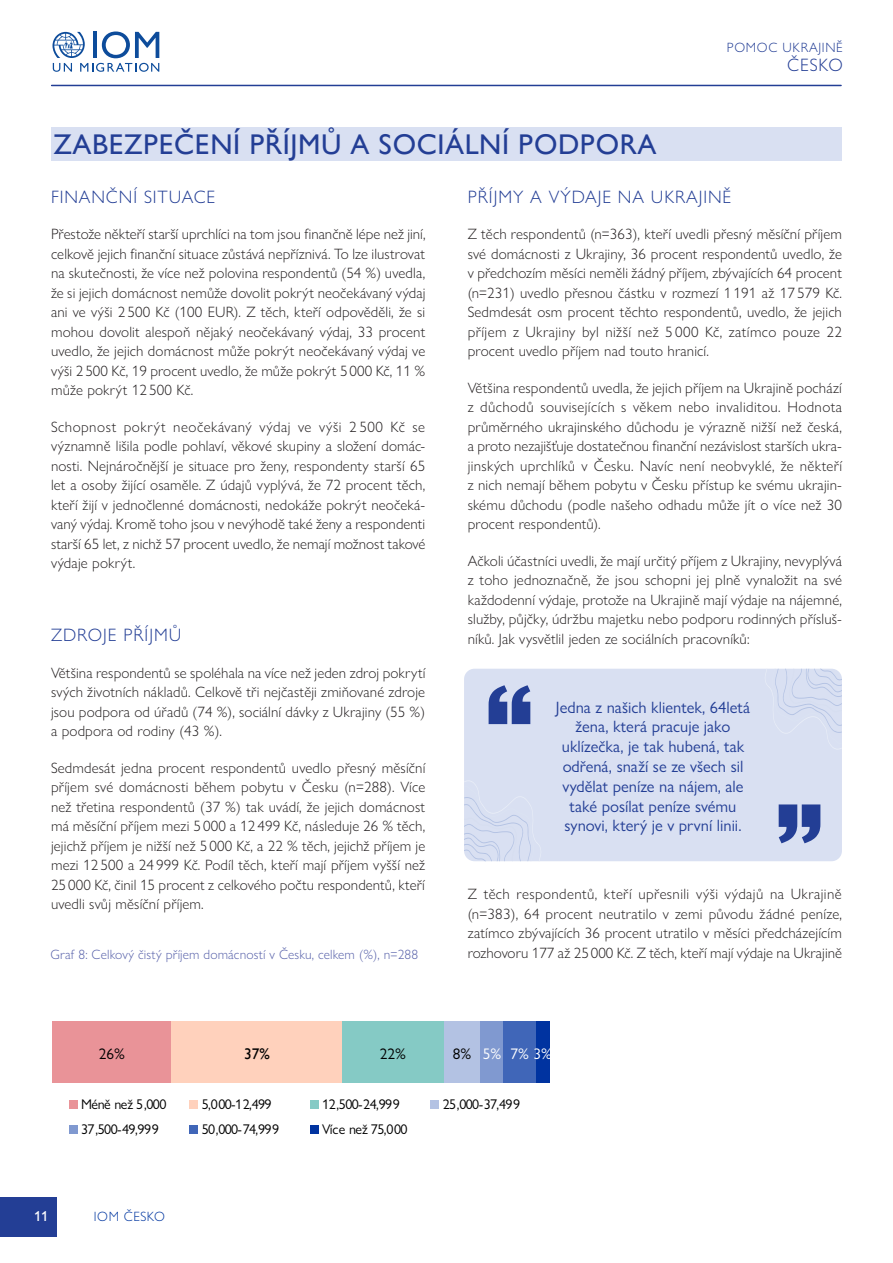
<style>
.page{position:relative;width:893px;height:1263px;background:#fff}
.page>*{position:absolute;margin:0;border:0;box-sizing:border-box;transform-origin:0 0}
.chapter_title{font:28.5px "Gill Sans Nova";letter-spacing:.02em;color:#233e95}
.chapter__body_text{font:300 18px "Gill Sans Nova";letter-spacing:.05em;color:#233e95}
.t1{font:16.5px/19.8px "Gill Sans Nova";color:#233e95;text-align:center}
.t2{font:15.45px "Gill Sans Nova";color:#fff}
.t3{font:15.45px "Gill Sans Nova";color:#000}
.t4{font:15.45px "Gill Sans";color:#000}
.chapter__body_text-2{font:300 15px/19.5px "Gill Sans Nova";letter-spacing:.01em;color:#231f20;text-align:justify}
.t5{font:14.25px "Gill Sans Nova";color:#fff}
.t6{font:14.1px "Gill Sans Nova";letter-spacing:-.045em;color:#000}
.chapter__body_text-3{font:300 13.5px "Gill Sans Nova";letter-spacing:.01em;color:#5660a9}
.t7{font:300 13.5px "Gill Sans Nova";letter-spacing:.05em;color:#233e95}
.t8{font:300 13.5px "Gill Sans Nova";letter-spacing:.04em;color:#0036a0}
.s1{color:#000}
</style>
<div class="page">
<div style="left:0;top:1197px;width:57px;height:39px;background:#233e95"></div>
<hr style="left:52px;top:85px;width:789px;height:1px;background:#233e95">
<svg style="left:52px;top:32px;width:107px;height:40px"></svg>
<div style="left:51px;top:128px;width:791px;height:33px;background:#d9e0f2"></div>
<div style="left:464px;top:669px;width:378px;height:192px;background:#d9e0f2;border-radius:10px"></div>
<svg style="left:489px;top:685px;width:41px;height:39px"></svg>
<svg style="left:779px;top:804px;width:41px;height:39px"></svg>
<svg style="left:767px;top:669px;width:75px;height:80px"></svg>
<svg style="left:464px;top:781px;width:75px;height:80px"></svg>
<div style="left:52px;top:1022px;width:120px;height:61px;background:#e99398"></div>
<div style="left:172px;top:1022px;width:171px;height:61px;background:#ffd1bc"></div>
<div style="left:343px;top:1022px;width:101px;height:61px;background:#85cac5"></div>
<div style="left:444px;top:1022px;width:36px;height:61px;background:#b3c2e3"></div>
<div style="left:480px;top:1022px;width:23px;height:61px;background:#8099d0"></div>
<div style="left:503px;top:1022px;width:33px;height:61px;background:#4066b8"></div>
<div style="left:536px;top:1022px;width:14px;height:61px;background:#0033a0"></div>
<div style="left:69px;top:1100px;width:8px;height:9px;background:#e99398"></div>
<div style="left:189px;top:1100px;width:9px;height:9px;background:#ffd1bc"></div>
<div style="left:310px;top:1100px;width:8px;height:9px;background:#85cac5"></div>
<div style="left:430px;top:1100px;width:9px;height:9px;background:#b3c2e3"></div>
<div style="left:69px;top:1125px;width:8px;height:8px;background:#8099d0"></div>
<div style="left:189px;top:1125px;width:9px;height:8px;background:#4066b8"></div>
<div style="left:310px;top:1125px;width:8px;height:8px;background:#0033a0"></div>
<p class="t7" style="left:727px;top:40px;width:117px">POMOC UKRAJINĚ</p>
<p class="chapter__body_text" style="left:787px;top:54px;width:57px">ČESKO</p>
<p class="chapter_title" style="left:54px;top:128px;width:604px">ZABEZPEČENÍ PŘÍJMŮ A SOCIÁLNÍ PODPORA</p>
<p class="chapter__body_text" style="left:51px;top:186px;width:166px">FINANČNÍ SITUACE</p>
<p class="chapter__body_text-2" style="left:51px;top:224px;width:376px">Přestože někteří starší uprchlíci na tom jsou finančně lépe než jiní, celkově jejich finanční situace zůstává nepříznivá. To lze ilustrovat na skutečnosti, že více než polovina respondentů (54 %) uvedla, že si jejich domácnost nemůže dovolit pokrýt neočekávaný výdaj ani ve výši 2 500 Kč (100 EUR). Z těch, kteří odpověděli, že si mohou dovolit alespoň nějaký neočekávaný výdaj, 33 procent uvedlo, že jejich domácnost může pokrýt neočekávaný výdaj ve výši 2 500 Kč, 19 procent uvedlo, že může pokrýt 5 000 Kč, 11 % může pokrýt 12 500 Kč.</p>
<p class="chapter__body_text-2" style="left:51px;top:417px;width:376px">Schopnost pokrýt neočekávaný výdaj ve výši 2 500 Kč se významně lišila podle pohlaví, věkové skupiny a složení domác&shy;nosti. Nejnáročnější je situace pro ženy, respondenty starší 65 let a osoby žijící osaměle. Z údajů vyplývá, že 72 procent těch, kteří žijí v jednočlenné domácnosti, nedokáže pokrýt neočeká&shy;vaný výdaj. Kromě toho jsou v nevýhodě také ženy a respondenti starší 65 let, z nichž 57 procent uvedlo, že nemají možnost takové výdaje pokrýt.</p>
<p class="chapter__body_text" style="left:468px;top:186px;width:265px">PŘÍJMY A VÝDAJE NA UKRAJINĚ</p>
<p class="chapter__body_text-2" style="left:468px;top:224px;width:376px">Z těch respondentů (n=363), kteří uvedli přesný měsíční příjem své domácnosti z Ukrajiny, 36 procent respondentů uvedlo, že v předchozím měsíci neměli žádný příjem, zbývajících 64 procent (n=231) uvedlo přesnou částku v rozmezí 1 191 až 17 579 Kč.<br>Sedmdesát osm procent těchto respondentů, uvedlo, že jejich příjem z Ukrajiny byl nižší než 5 000 Kč, zatímco pouze 22 procent uvedlo příjem nad touto hranicí.</p>
<p class="chapter__body_text-2" style="left:468px;top:378px;width:376px">Většina respondentů uvedla, že jejich příjem na Ukrajině pochází z důchodů souvisejících s věkem nebo invaliditou. Hodnota průměrného ukrajinského důchodu je výrazně nižší než česká, a proto nezajišťuje dostatečnou finanční nezávislost starších ukra&shy;jinských uprchlíků v Česku. Navíc není neobvyklé, že někteří z nich nemají během pobytu v Česku přístup ke svému ukrajin&shy;skému důchodu (podle našeho odhadu může jít o více než 30 procent respondentů).</p>
<p class="chapter__body_text-2" style="left:468px;top:551px;width:376px">Ačkoli účastníci uvedli, že mají určitý příjem z Ukrajiny, nevyplývá z toho jednoznačně, že jsou schopni jej plně vynaložit na své každodenní výdaje, protože na Ukrajině mají výdaje na nájemné, služby, půjčky, údržbu majetku nebo podporu rodinných přísluš&shy;níků. Jak vysvětlil jeden ze sociálních pracovníků:</p>
<p class="chapter__body_text" style="left:51px;top:624px;width:132px">ZDROJE PŘÍJMŮ</p>
<p class="chapter__body_text-2" style="left:51px;top:663px;width:376px">Většina respondentů se spoléhala na více než jeden zdroj pokrytí svých životních nákladů. Celkově tři nejčastěji zmiňované zdroje jsou podpora od úřadů (74 %), sociální dávky z Ukrajiny (55 %) a podpora od rodiny (43 %).</p>
<p class="chapter__body_text-2" style="left:51px;top:758px;width:376px">Sedmdesát jedna procent respondentů uvedlo přesný měsíční příjem své domácnosti během pobytu v Česku (n=288). Více než třetina respondentů (37 %) tak uvádí, že jejich domácnost má měsíční příjem mezi 5 000 a 12 499 Kč, následuje 26 % těch, jejichž příjem je nižší než 5 000 Kč, a 22 % těch, jejichž příjem je mezi 12 500 a 24 999 Kč. Podíl těch, kteří mají příjem vyšší než 25 000 Kč, činil 15 procent z celkového počtu respondentů, kteří uvedli svůj měsíční příjem.</p>
<p class="t1" style="left:556px;top:697px;width:196px">Jedna z našich klientek, 64letá žena, která pracuje jako uklízečka, je tak hubená, tak odřená, snaží se ze všech sil vydělat peníze na nájem, ale také posílat peníze svému synovi, který je v první linii.</p>
<p class="chapter__body_text-2" style="left:468px;top:884px;width:376px">Z těch respondentů, kteří upřesnili výši výdajů na Ukrajině (n=383), 64 procent neutratilo v zemi původu žádné peníze, zatímco zbývajících 36 procent utratilo v měsíci předcházejícím rozhovoru 177 až 25 000 Kč. Z těch, kteří mají výdaje na Ukrajině</p>
<p class="chapter__body_text-3" style="left:51px;top:946px;width:369px">Graf 8: Celkový čistý příjem domácností v Česku, celkem (%), n=288</p>
<p class="t3" style="left:99px;top:1045px;width:28px">26%</p>
<p class="t4" style="left:244px;top:1045px;width:27px">37%</p>
<p class="t3" style="left:380px;top:1045px;width:28px">22%</p>
<p class="t2" style="left:453px;top:1045px;width:101px"><span class="s1">8%</span> 5% 7% 3%</p>
<p class="t5" style="left:34px;top:1208px;width:16px">11</p>
<p class="t6" style="left:81px;top:1096px;width:87px">Méně než 5,000</p>
<p class="t6" style="left:202px;top:1096px;width:71px">5,000-12,499</p>
<p class="t6" style="left:322px;top:1096px;width:79px">12,500-24,999</p>
<p class="t6" style="left:443px;top:1096px;width:79px">25,000-37,499</p>
<p class="t6" style="left:81px;top:1120px;width:79px">37,500-49,999</p>
<p class="t6" style="left:202px;top:1120px;width:79px">50,000-74,999</p>
<p class="t6" style="left:322px;top:1120px;width:87px">Více než 75,000</p>
<p class="t8" style="left:94px;top:1208px;width:73px">IOM ČESKO</p>
</div>
